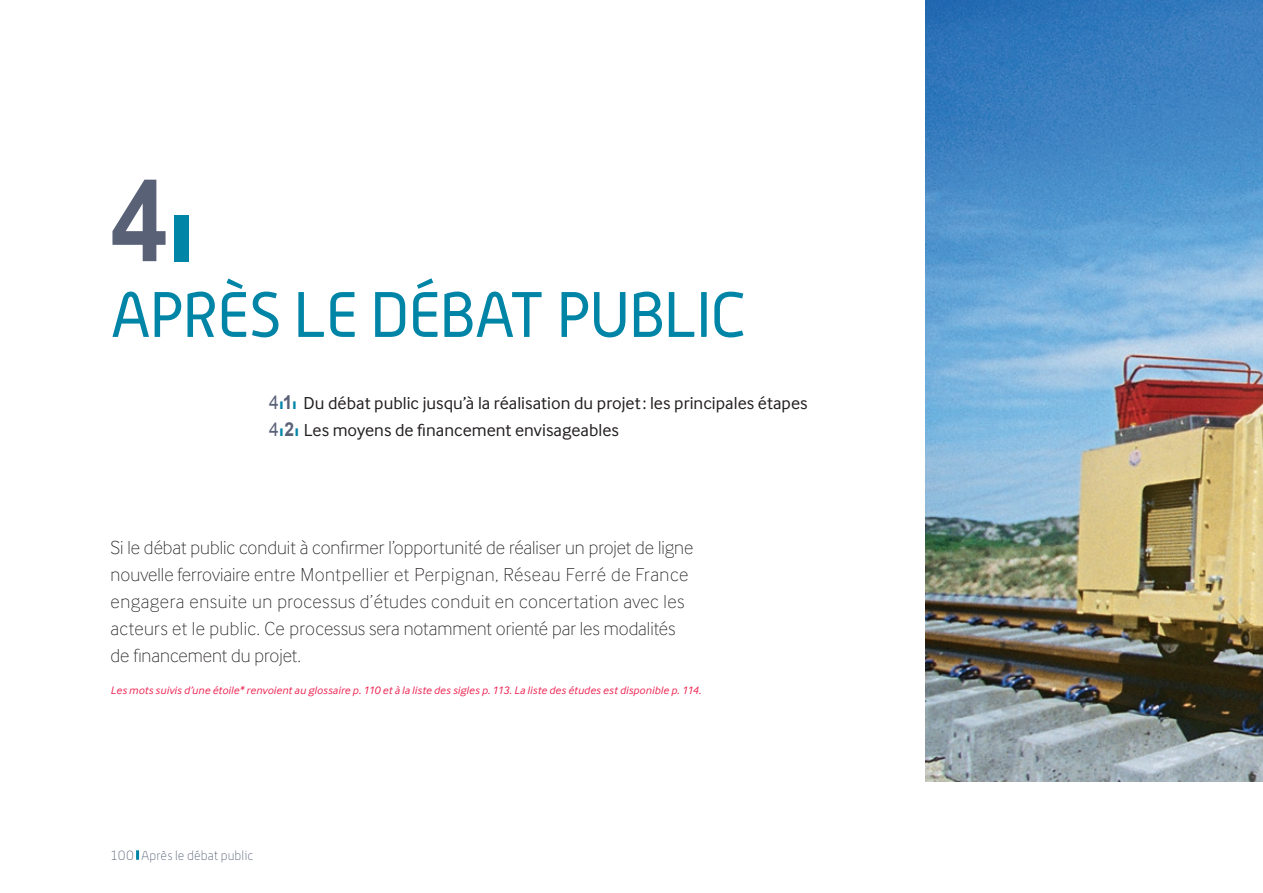
<style>
.page{position:relative;width:1263px;height:893px;background:#fff}
.page>*{position:absolute;margin:0;border:0;box-sizing:border-box;transform-origin:0 0}
.t1{font:700 113.4px "Arial";color:#596176;scale:.91 1}
.t2{font:63px "Alwyn";letter-spacing:-.015em;color:#0085a7}
.t3{font:100 19.5px/27px "Inter Face";letter-spacing:.005em;color:#231f20}
.t4{font:18px/27px "Inter Face";color:#231f20}
.t5{font:100 12.75px "Alwyn";letter-spacing:.01em;color:#596176}
.t6{font:italic 11.25px "Inter Face";letter-spacing:.015em;color:#ed2452}
.s1{font-size:64.5px;color:#0085a7}
.s2{font-family:"Arial";font-size:19.2px;color:#596176}
.s3{font-family:"Arial";font-weight:700;font-size:10.5px;color:#0085a7}
.s4{font-family:"Arial";font-weight:700;font-size:19.2px;color:#596176}
.s5{font-size:13.5px}
</style>
<div class="page">
<svg style="left:136px;top:850px;width:3px;height:10px"></svg>
<img style="left:926px;top:0;width:337px;height:782px">
<h1 class="t1" style="left:111px;top:158px;width:95px">4<span class="s1">l</span></h1>
<h2 class="t2" style="left:111px;top:277px;width:638px">APRÈS LE DÉBAT PUBLIC</h2>
<p class="t4" style="left:269px;top:390px;width:540px"><span class="s2">4</span><span class="s3">l</span><span class="s4">1</span><span class="s3">l</span> Du débat public jusqu’à la réalisation du projet: les principales étapes<br><span class="s2">4</span><span class="s3">l</span><span class="s4">2</span><span class="s3">l</span> Les moyens de financement envisageables</p>
<p class="t3" style="left:111px;top:534px;width:584px">Si le débat public conduit à confirmer l’opportunité de réaliser un projet de ligne nouvelle ferroviaire entre Montpellier et Perpignan, Réseau Ferré de France engagera ensuite un processus d’études conduit en concertation avec les acteurs et le public. Ce processus sera notamment orienté par les modalités de financement du projet.</p>
<p class="t6" style="left:111px;top:684px;width:592px">Les mots suivis d’une étoile* renvoient au glossaire p. 110 et à la liste des sigles p. 113. La liste des études est disponible p. 114.</p>
<p class="t5" style="left:111px;top:848px;width:145px"><span class="s5">100</span> Après le débat public</p>
</div>
